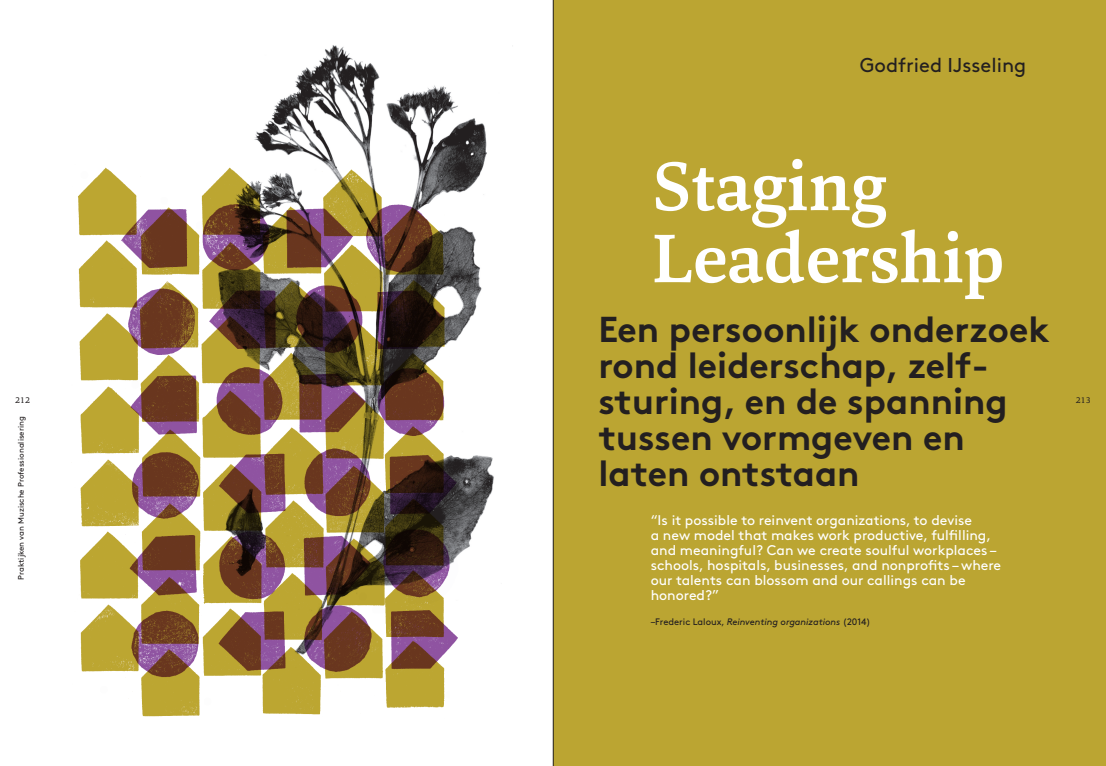
<style>
.page{position:relative;width:1106px;height:766px;background:#fff}
.page>*{position:absolute;margin:0;border:0;box-sizing:border-box;transform-origin:0 0}
.t1{font:700 72px/72px "Marbach";color:#fff}
.t2{font:700 36px/36px "Brown Std";color:#231f20}
.t3{font:20px "Brown Std";color:#231f20}
.t4{font:14px/15px "Brown Std";color:#fff}
.t5{font:italic 9.4px "Brown Std";letter-spacing:-.005em;color:#231f20}
.t6{font:9px "Marbach";color:#231f20}
.t7{font:8px "Brown Std";color:#231f20}
.s1{font-style:normal}
</style>
<div class="page">
<div style="left:553px;top:0;width:553px;height:765px;background:#bba532"></div>
<img style="left:254px;top:45px;width:240px;height:503px">
<img style="left:78px;top:162px;width:371px;height:555px">
<img style="left:120px;top:199px;width:347px;height:485px">
<hr style="left:553px;top:0;width:1px;height:765px;background:#231f20">
<h3 class="t3" style="left:860px;top:53px;width:168px">Godfried IJsseling</h3>
<h1 class="t1" style="left:652px;top:150px;width:353px">Staging<br>Leadership</h1>
<h2 class="t2" style="left:598px;top:311px;width:453px">Een persoonlijk onderzoek rond leiderschap, zelf&shy;sturing, en de spanning tussen vormgeven en laten ontstaan</h2>
<p class="t4" style="left:650px;top:512px;width:352px">“Is it possible to reinvent organizations, to devise<br>a new model that makes work productive, fulfilling, and meaningful? Can we create soulful workplaces – schools, hospitals, businesses, and nonprofits – where our talents can blossom and our callings can be honored?”</p>
<p class="t5" style="left:650px;top:615px;width:221px"><span class="s1">–Frederic Laloux,</span> Reinventing organizations <span class="s1">(2014)</span></p>
<p class="t6" style="left:15px;top:394px;width:16px">212</p>
<p class="t6" style="left:1075px;top:394px;width:16px">213</p>
<p class="t7" style="left:17px;top:579px;width:165px;rotate:-90deg">Praktijken van Muzische Professionalisering</p>
</div>
